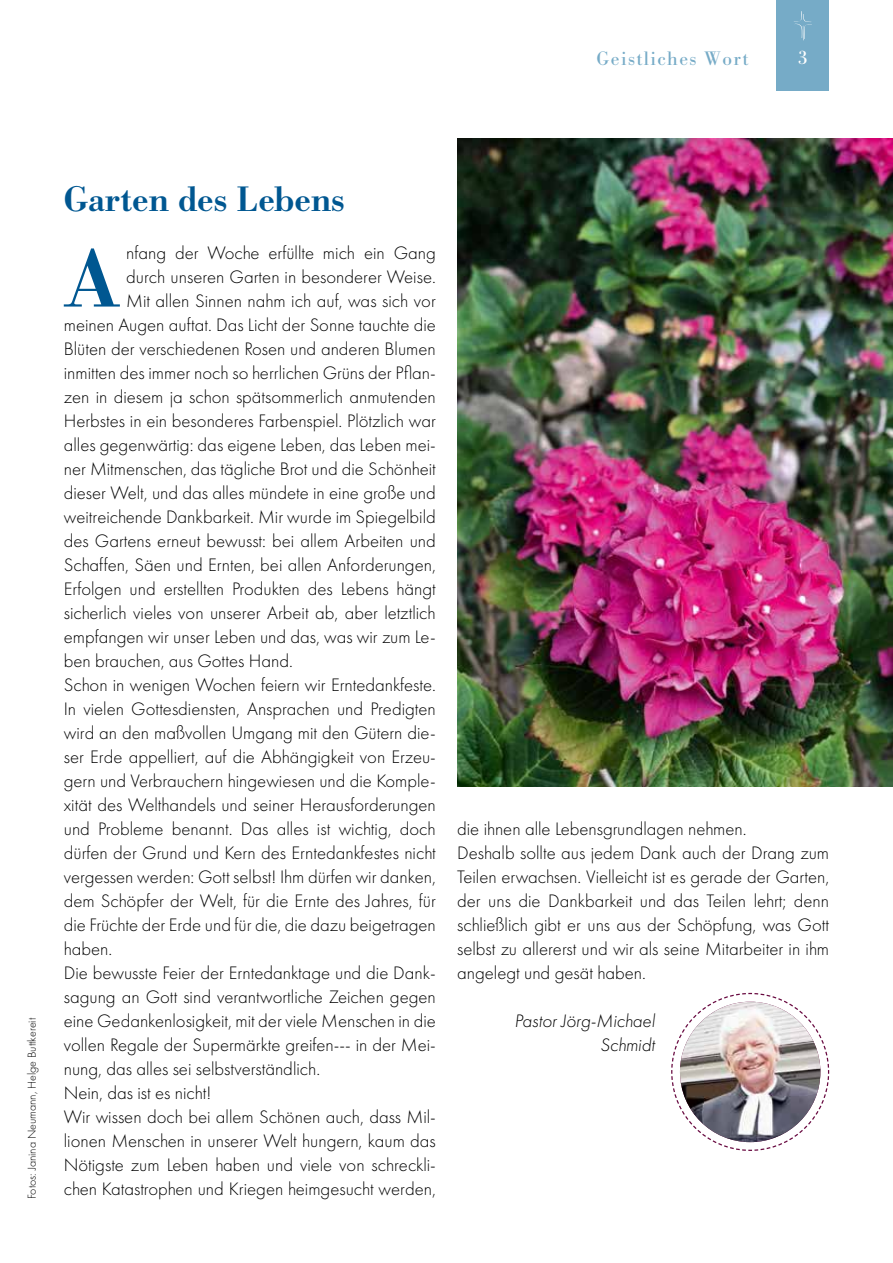
<style>
.page{position:relative;width:893px;height:1263px;background:#fff}
.page>*{position:absolute;margin:0;border:0;box-sizing:border-box;transform-origin:0 0}
.t1{font:500 87.15px "Bodoni URW";color:#005791}
.t2{font:500 36.75px "Bodoni URW";color:#005791}
.t3{font:20.25px "Bodoni URW";letter-spacing:.075em;color:#76abc7}
.t4{font:20.25px "Bodoni URW";color:#fff}
.t5{font:300 18.75px/24px "Futura PT";color:#000}
.t6{font:italic 300 18.75px/24px "Futura PT";color:#000;text-align:right}
.t7{font:300 12px "Futura PT";color:#000}
</style>
<div class="page">
<div style="left:776px;top:0;width:53px;height:91px;background:#76abc7"></div>
<svg style="left:794px;top:11px;width:18px;height:29px"></svg>
<img style="left:671px;top:992px;width:159px;height:159px">
<img style="left:457px;top:138px;width:436px;height:649px">
<p class="t3" style="left:596px;top:47px;width:153px">Geistliches Wort</p>
<p class="t4" style="left:798px;top:46px;width:12px">3</p>
<p class="t7" style="left:25px;top:1199px;width:182px;rotate:-90deg">Fotos: Janina Neumann, Helge Buttkereit</p>
<h2 class="t2" style="left:64px;top:177px;width:283px">Garten des Lebens</h2>
<h1 class="t1" style="left:65px;top:227px;width:56px">A</h1>
<p class="t5" style="left:126px;top:240px;width:311px">nfang der Woche erfüllte mich ein Gang</p>
<p class="t5" style="left:126px;top:264px;width:311px">durch unseren Garten in besonderer Weise.</p>
<p class="t5" style="left:126px;top:288px;width:311px">Mit allen Sinnen nahm ich auf, was sich vor</p>
<p class="t5" style="left:64px;top:312px;width:374px">meinen Augen auftat. Das Licht der Sonne tauchte die</p>
<p class="t5" style="left:64px;top:336px;width:374px">Blüten der verschiedenen Rosen und anderen Blumen</p>
<p class="t5" style="left:64px;top:360px;width:374px">inmitten des immer noch so herrlichen Grüns der Pflan-</p>
<p class="t5" style="left:64px;top:384px;width:374px">zen in diesem ja schon spätsommerlich anmutenden</p>
<p class="t5" style="left:64px;top:408px;width:374px">Herbstes in ein besonderes Farbenspiel. Plötzlich war</p>
<p class="t5" style="left:64px;top:432px;width:374px">alles gegenwärtig: das eigene Leben, das Leben mei-</p>
<p class="t5" style="left:64px;top:456px;width:373px">ner Mitmenschen, das tägliche Brot und die Schönheit</p>
<p class="t5" style="left:64px;top:480px;width:374px">dieser Welt, und das alles mündete in eine große und</p>
<p class="t5" style="left:64px;top:504px;width:374px">weitreichende Dankbarkeit. Mir wurde im Spiegelbild</p>
<p class="t5" style="left:64px;top:528px;width:374px">des Gartens erneut bewusst: bei allem Arbeiten und</p>
<p class="t5" style="left:64px;top:552px;width:374px">Schaffen, Säen und Ernten, bei allen Anforderungen,</p>
<p class="t5" style="left:64px;top:576px;width:374px">Erfolgen und erstellten Produkten des Lebens hängt</p>
<p class="t5" style="left:64px;top:600px;width:374px">sicherlich vieles von unserer Arbeit ab, aber letztlich</p>
<p class="t5" style="left:64px;top:624px;width:374px">empfangen wir unser Leben und das, was wir zum Le-</p>
<p class="t5" style="left:64px;top:648px;width:231px">ben brauchen, aus Gottes Hand.</p>
<p class="t5" style="left:64px;top:672px;width:374px">Schon in wenigen Wochen feiern wir Erntedankfeste.</p>
<p class="t5" style="left:64px;top:696px;width:374px">In vielen Gottesdiensten, Ansprachen und Predigten</p>
<p class="t5" style="left:64px;top:720px;width:374px">wird an den maßvollen Umgang mit den Gütern die-</p>
<p class="t5" style="left:64px;top:744px;width:374px">ser Erde appelliert, auf die Abhängigkeit von Erzeu-</p>
<p class="t5" style="left:64px;top:768px;width:374px">gern und Verbrauchern hingewiesen und die Komple-</p>
<p class="t5" style="left:64px;top:792px;width:374px">xität des Welthandels und seiner Herausforderungen</p>
<p class="t5" style="left:64px;top:816px;width:374px">und Probleme benannt. Das alles ist wichtig, doch</p>
<p class="t5" style="left:64px;top:840px;width:374px">dürfen der Grund und Kern des Erntedankfestes nicht</p>
<p class="t5" style="left:64px;top:864px;width:374px">vergessen werden: Gott selbst! Ihm dürfen wir danken,</p>
<p class="t5" style="left:64px;top:888px;width:374px">dem Schöpfer der Welt, für die Ernte des Jahres, für</p>
<p class="t5" style="left:64px;top:912px;width:374px">die Früchte der Erde und für die, die dazu beigetragen</p>
<p class="t5" style="left:64px;top:936px;width:50px">haben.</p>
<p class="t5" style="left:64px;top:960px;width:374px">Die bewusste Feier der Erntedanktage und die Dank-</p>
<p class="t5" style="left:64px;top:984px;width:374px">sagung an Gott sind verantwortliche Zeichen gegen</p>
<p class="t5" style="left:64px;top:1008px;width:374px">eine Gedankenlosigkeit, mit der viele Menschen in die</p>
<p class="t5" style="left:64px;top:1032px;width:374px">vollen Regale der Supermärkte greifen--- in der Mei-</p>
<p class="t5" style="left:64px;top:1056px;width:258px">nung, das alles sei selbstverständlich.</p>
<p class="t5" style="left:64px;top:1080px;width:149px">Nein, das ist es nicht!</p>
<p class="t5" style="left:64px;top:1104px;width:374px">Wir wissen doch bei allem Schönen auch, dass Mil-</p>
<p class="t5" style="left:64px;top:1128px;width:374px">lionen Menschen in unserer Welt hungern, kaum das</p>
<p class="t5" style="left:64px;top:1152px;width:374px">Nötigste zum Leben haben und viele von schreckli-</p>
<p class="t5" style="left:64px;top:1176px;width:374px">chen Katastrophen und Kriegen heimgesucht werden,</p>
<p class="t5" style="left:457px;top:816px;width:374px">die ihnen alle Lebensgrundlagen nehmen.<br>Deshalb sollte aus jedem Dank auch der Drang zum Teilen erwachsen. Vielleicht ist es gerade der Garten, der uns die Dankbarkeit und das Teilen lehrt; denn schließlich gibt er uns aus der Schöpfung, was Gott selbst zu allererst und wir als seine Mitarbeiter in ihm angelegt und gesät haben.</p>
<p class="t6" style="left:514px;top:1008px;width:142px">Pastor Jörg-Michael<br>Schmidt</p>
</div>
